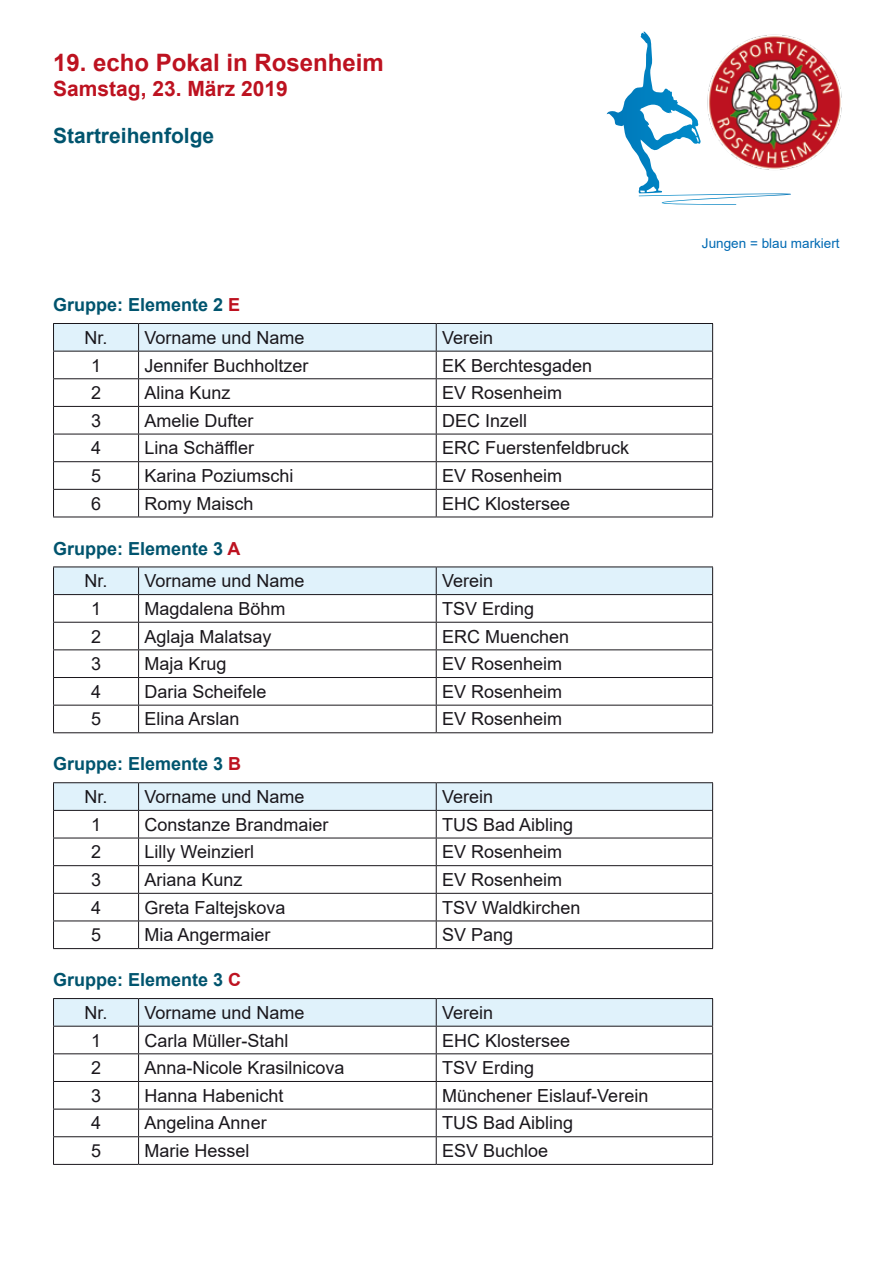
<style>
.page{position:relative;width:893px;height:1263px;background:#fff}
.page>*{position:absolute;margin:0;border:0;box-sizing:border-box;transform-origin:0 0}
.t1{font:700 24px "Arial";color:#bd1220}
.t2{font:700 21px "Arial";color:#bd1220}
.t3{font:700 21px "Arial";color:#00546e}
.t4{font:18px/32.8px "Arial";color:#1a171c}
.t5{font:13.5px "Arial";color:#006ab3}
.s1{font-weight:700;color:#00546e}
.s2{font-weight:700;color:#bd1220}
</style>
<div class="page">
<img style="left:791px;top:36px;width:51px;height:132px">
<svg style="left:607px;top:31px;width:184px;height:174px"></svg>
<svg style="left:53px;top:323px;width:660px;height:194px"></svg>
<hr style="left:53px;top:517px;width:86px;height:1px;background:#1a171c">
<hr style="left:139px;top:517px;width:297px;height:1px;background:#1a171c">
<hr style="left:436px;top:517px;width:277px;height:1px;background:#1a171c">
<hr style="left:53px;top:566px;width:86px;height:1px;background:#1a171c">
<hr style="left:139px;top:566px;width:297px;height:1px;background:#1a171c">
<hr style="left:436px;top:566px;width:277px;height:1px;background:#1a171c">
<svg style="left:53px;top:567px;width:660px;height:165px"></svg>
<hr style="left:53px;top:732px;width:86px;height:1px;background:#1a171c">
<hr style="left:139px;top:732px;width:297px;height:1px;background:#1a171c">
<hr style="left:436px;top:732px;width:277px;height:1px;background:#1a171c">
<hr style="left:53px;top:782px;width:86px;height:1px;background:#1a171c">
<hr style="left:139px;top:782px;width:297px;height:1px;background:#1a171c">
<hr style="left:436px;top:782px;width:277px;height:1px;background:#1a171c">
<svg style="left:53px;top:783px;width:660px;height:165px"></svg>
<hr style="left:53px;top:948px;width:86px;height:1px;background:#1a171c">
<hr style="left:139px;top:948px;width:297px;height:1px;background:#1a171c">
<hr style="left:436px;top:948px;width:277px;height:1px;background:#1a171c">
<svg style="left:53px;top:998px;width:660px;height:166px"></svg>
<hr style="left:53px;top:1164px;width:86px;height:1px;background:#1a171c">
<hr style="left:139px;top:1164px;width:297px;height:1px;background:#1a171c">
<hr style="left:436px;top:1164px;width:277px;height:1px;background:#1a171c">
<h1 class="t1" style="left:53px;top:45px;width:332px">19. echo Pokal in Rosenheim</h1>
<p class="t2" style="left:53px;top:74px;width:236px">Samstag, 23. März 2019</p>
<p class="t3" style="left:53px;top:120px;width:163px">Startreihenfolge</p>
<p class="t4" style="left:85px;top:288px;width:222px;text-indent:-31px"><span class="s1">Gruppe: Elemente 2</span> <span class="s2">E<br></span>Nr. Vorname und Name</p>
<p class="t4" style="left:442px;top:321px;width:53px">Verein</p>
<p class="t4" style="left:91px;top:349px;width:12px">1</p>
<p class="t4" style="left:145px;top:349px;width:166px">Jennifer Buchholtzer</p>
<p class="t4" style="left:442px;top:349px;width:152px">EK Berchtesgaden</p>
<p class="t4" style="left:91px;top:376px;width:12px">2</p>
<p class="t4" style="left:145px;top:376px;width:88px">Alina Kunz</p>
<p class="t4" style="left:442px;top:376px;width:122px">EV Rosenheim</p>
<p class="t4" style="left:91px;top:404px;width:12px">3</p>
<p class="t4" style="left:145px;top:404px;width:111px">Amelie Dufter</p>
<p class="t4" style="left:442px;top:404px;width:87px">DEC Inzell</p>
<p class="t4" style="left:91px;top:431px;width:12px">4</p>
<p class="t4" style="left:145px;top:431px;width:111px">Lina Schäffler</p>
<p class="t4" style="left:442px;top:431px;width:189px">ERC Fuerstenfeldbruck</p>
<p class="t4" style="left:91px;top:459px;width:12px">5</p>
<p class="t4" style="left:145px;top:459px;width:151px">Karina Poziumschi</p>
<p class="t4" style="left:442px;top:459px;width:122px">EV Rosenheim</p>
<p class="t4" style="left:91px;top:487px;width:12px">6</p>
<p class="t4" style="left:145px;top:487px;width:111px">Romy Maisch</p>
<p class="t4" style="left:442px;top:487px;width:130px">EHC Klostersee</p>
<p class="t4" style="left:85px;top:532px;width:222px;text-indent:-31px"><span class="s1">Gruppe: Elemente 3</span> <span class="s2">A<br></span>Nr. Vorname und Name</p>
<p class="t4" style="left:442px;top:564px;width:53px">Verein</p>
<p class="t4" style="left:91px;top:592px;width:12px">1</p>
<p class="t4" style="left:145px;top:592px;width:143px">Magdalena Böhm</p>
<p class="t4" style="left:442px;top:592px;width:94px">TSV Erding</p>
<p class="t4" style="left:91px;top:620px;width:12px">2</p>
<p class="t4" style="left:145px;top:620px;width:129px">Aglaja Malatsay</p>
<p class="t4" style="left:442px;top:620px;width:129px">ERC Muenchen</p>
<p class="t4" style="left:91px;top:647px;width:12px">3</p>
<p class="t4" style="left:145px;top:647px;width:84px">Maja Krug</p>
<p class="t4" style="left:442px;top:647px;width:122px">EV Rosenheim</p>
<p class="t4" style="left:91px;top:675px;width:12px">4</p>
<p class="t4" style="left:145px;top:675px;width:124px">Daria Scheifele</p>
<p class="t4" style="left:442px;top:675px;width:122px">EV Rosenheim</p>
<p class="t4" style="left:91px;top:703px;width:12px">5</p>
<p class="t4" style="left:145px;top:703px;width:97px">Elina Arslan</p>
<p class="t4" style="left:442px;top:703px;width:122px">EV Rosenheim</p>
<p class="t4" style="left:85px;top:747px;width:222px;text-indent:-31px"><span class="s1">Gruppe: Elemente 3</span> <span class="s2">B<br></span>Nr. Vorname und Name</p>
<p class="t4" style="left:442px;top:780px;width:53px">Verein</p>
<p class="t4" style="left:91px;top:808px;width:12px">1</p>
<p class="t4" style="left:145px;top:808px;width:186px">Constanze Brandmaier</p>
<p class="t4" style="left:442px;top:808px;width:133px">TUS Bad Aibling</p>
<p class="t4" style="left:91px;top:835px;width:12px">2</p>
<p class="t4" style="left:145px;top:835px;width:111px">Lilly Weinzierl</p>
<p class="t4" style="left:442px;top:835px;width:122px">EV Rosenheim</p>
<p class="t4" style="left:91px;top:863px;width:12px">3</p>
<p class="t4" style="left:145px;top:863px;width:100px">Ariana Kunz</p>
<p class="t4" style="left:442px;top:863px;width:122px">EV Rosenheim</p>
<p class="t4" style="left:91px;top:891px;width:12px">4</p>
<p class="t4" style="left:145px;top:891px;width:143px">Greta Faltejskova</p>
<p class="t4" style="left:442px;top:891px;width:140px">TSV Waldkirchen</p>
<p class="t4" style="left:91px;top:918px;width:12px">5</p>
<p class="t4" style="left:145px;top:918px;width:128px">Mia Angermaier</p>
<p class="t4" style="left:442px;top:918px;width:73px">SV Pang</p>
<p class="t4" style="left:85px;top:963px;width:222px;text-indent:-31px"><span class="s1">Gruppe: Elemente 3</span> <span class="s2">C<br></span>Nr. Vorname und Name</p>
<p class="t4" style="left:442px;top:996px;width:53px">Verein</p>
<p class="t4" style="left:91px;top:1024px;width:12px">1</p>
<p class="t4" style="left:145px;top:1024px;width:146px">Carla Müller-Stahl</p>
<p class="t4" style="left:442px;top:1024px;width:130px">EHC Klostersee</p>
<p class="t4" style="left:91px;top:1051px;width:12px">2</p>
<p class="t4" style="left:145px;top:1051px;width:202px">Anna-Nicole Krasilnicova</p>
<p class="t4" style="left:442px;top:1051px;width:94px">TSV Erding</p>
<p class="t4" style="left:91px;top:1079px;width:12px">3</p>
<p class="t4" style="left:145px;top:1079px;width:141px">Hanna Habenicht</p>
<p class="t4" style="left:442px;top:1079px;width:208px">Münchener Eislauf-Verein</p>
<p class="t4" style="left:91px;top:1106px;width:12px">4</p>
<p class="t4" style="left:145px;top:1106px;width:124px">Angelina Anner</p>
<p class="t4" style="left:442px;top:1106px;width:133px">TUS Bad Aibling</p>
<p class="t4" style="left:91px;top:1134px;width:12px">5</p>
<p class="t4" style="left:145px;top:1134px;width:107px">Marie Hessel</p>
<p class="t4" style="left:442px;top:1134px;width:108px">ESV Buchloe</p>
<p class="t5" style="left:702px;top:234px;width:139px">Jungen = blau markiert</p>
</div>
